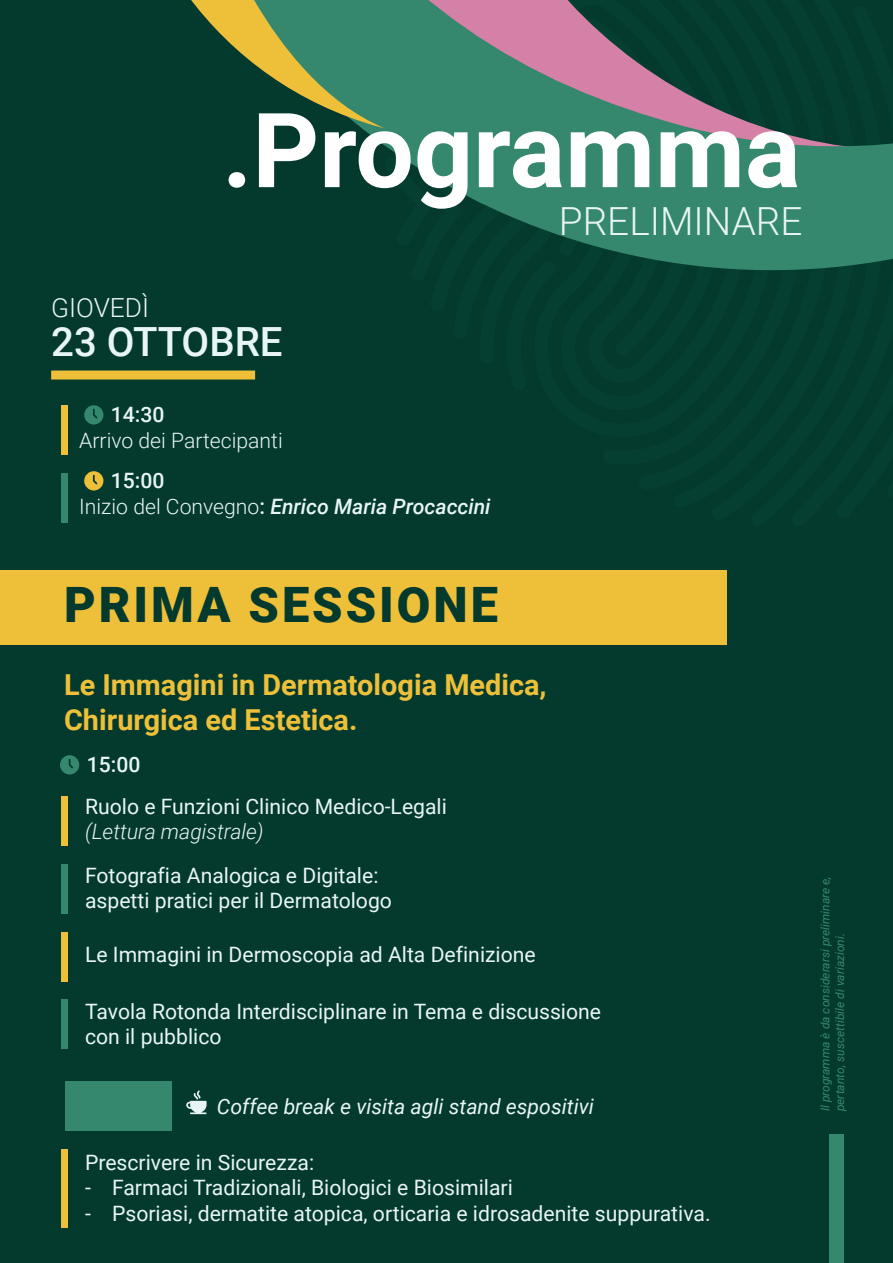
<style>
.page{position:relative;width:893px;height:1263px;background:#043a2e}
.page>*{position:absolute;margin:0;border:0;box-sizing:border-box;transform-origin:0 0}
.t1{font:700 103.8px "Roboto";color:#fff}
.t2{font:900 48.75px "Roboto";letter-spacing:.06em;color:#043a2e}
.t3{font:500 40.2px "Roboto";color:#e8f5f6}
.t4{font:300 38.7px "Roboto";color:#e8f5f6}
.t5{font:700 28.8px/34.7px "Roboto";color:#eec03a}
.t6{font:300 26.25px "Roboto";color:#e8f5f6}
.t7{font:21.15px/25.3px "Roboto";color:#e8f5f6}
.t8{font:italic 500 21.15px/25.3px "Roboto";color:#e8f5f6}
.t9{font:italic 21.15px "Roboto";color:#e8f5f6}
.t10{font:300 21.15px "Roboto";color:#e8f5f6}
.t11{font:italic 300 21.15px "Roboto";color:#e8f5f6}
.t12{font:500 21.15px "Roboto";color:#e8f5f6}
.t13{font:italic 12px/14.4px "Roboto";color:#35876d}
.s1{font-style:normal}
.s2{font-weight:300;font-style:normal}
</style>
<div class="page">
<div style="left:51px;top:370px;width:204px;height:9px;background:#eec03a"></div>
<svg style="left:557px;top:0;width:336px;height:271px;fill:#35806d"></svg>
<svg style="left:187px;top:0;width:370px;height:380px"></svg>
<svg style="left:84px;top:405px;width:19px;height:19px"></svg>
<svg style="left:60px;top:755px;width:19px;height:19px"></svg>
<svg style="left:84px;top:471px;width:19px;height:19px"></svg>
<div style="left:0;top:570px;width:726px;height:74px;background:#eec03a"></div>
<div style="left:830px;top:1134px;width:14px;height:129px;background:#35876d"></div>
<div style="left:61px;top:796px;width:6px;height:50px;background:#eec03a"></div>
<div style="left:61px;top:864px;width:6px;height:50px;background:#35876d"></div>
<div style="left:61px;top:932px;width:6px;height:50px;background:#eec03a"></div>
<div style="left:61px;top:405px;width:6px;height:50px;background:#eec03a"></div>
<div style="left:61px;top:473px;width:6px;height:50px;background:#35876d"></div>
<div style="left:61px;top:999px;width:6px;height:50px;background:#35876d"></div>
<div style="left:61px;top:1149px;width:6px;height:78px;background:#eec03a"></div>
<div style="left:65px;top:1081px;width:107px;height:50px;background:#35876d"></div>
<svg style="left:186px;top:1090px;width:21px;height:24px"></svg>
<p class="t6" style="left:51px;top:289px;width:99px">GIOVEDÌ</p>
<h1 class="t1" style="left:222px;top:78px;width:580px">.Programma</h1>
<h3 class="t4" style="left:559px;top:194px;width:245px">PRELIMINARE</h3>
<h3 class="t3" style="left:51px;top:313px;width:233px">23 OTTOBRE</h3>
<p class="t12" style="left:111px;top:400px;width:55px">14:30</p>
<p class="t10" style="left:79px;top:425px;width:205px">Arrivo dei Partecipanti</p>
<p class="t8" style="left:79px;top:467px;width:413px;text-indent:32px"><span class="s1">15:00<br></span><span class="s2">Inizio del Convegno</span><span class="s1">:</span> Enrico Maria Procaccini</p>
<h2 class="t2" style="left:64px;top:571px;width:435px">PRIMA SESSIONE</h2>
<h3 class="t5" style="left:64px;top:666px;width:484px">Le Immagini in Dermatologia Medica,<br>Chirurgica ed Estetica.</h3>
<p class="t12" style="left:87px;top:750px;width:55px">15:00</p>
<p class="t7" style="left:85px;top:793px;width:363px">Ruolo e Funzioni Clinico Medico-Legali</p>
<p class="t11" style="left:85px;top:817px;width:180px">(Lettura magistrale)</p>
<p class="t7" style="left:85px;top:862px;width:308px">Fotografia Analogica e Digitale: aspetti pratici per il Dermatologo</p>
<p class="t7" style="left:85px;top:940px;width:452px">Le Immagini in Dermoscopia ad Alta Definizione</p>
<p class="t7" style="left:85px;top:997px;width:517px">Tavola Rotonda Interdisciplinare in Tema e discussione con il pubblico</p>
<p class="t9" style="left:217px;top:1092px;width:378px">Coffee break e visita agli stand espositivi</p>
<p class="t7" style="left:85px;top:1149px;width:231px">Prescrivere in Sicurezza:</p>
<p class="t7" style="left:85px;top:1174px;width:429px">- Farmaci Tradizionali, Biologici e Biosimilari</p>
<p class="t7" style="left:85px;top:1200px;width:627px">- Psoriasi, dermatite atopica, orticaria e idrosadenite suppurativa.</p>
<p class="t13" style="left:818px;top:1111px;width:237px;rotate:-90deg">Il programma è da considerarsi preliminare e, pertanto, suscettibile di variazioni.</p>
</div>
